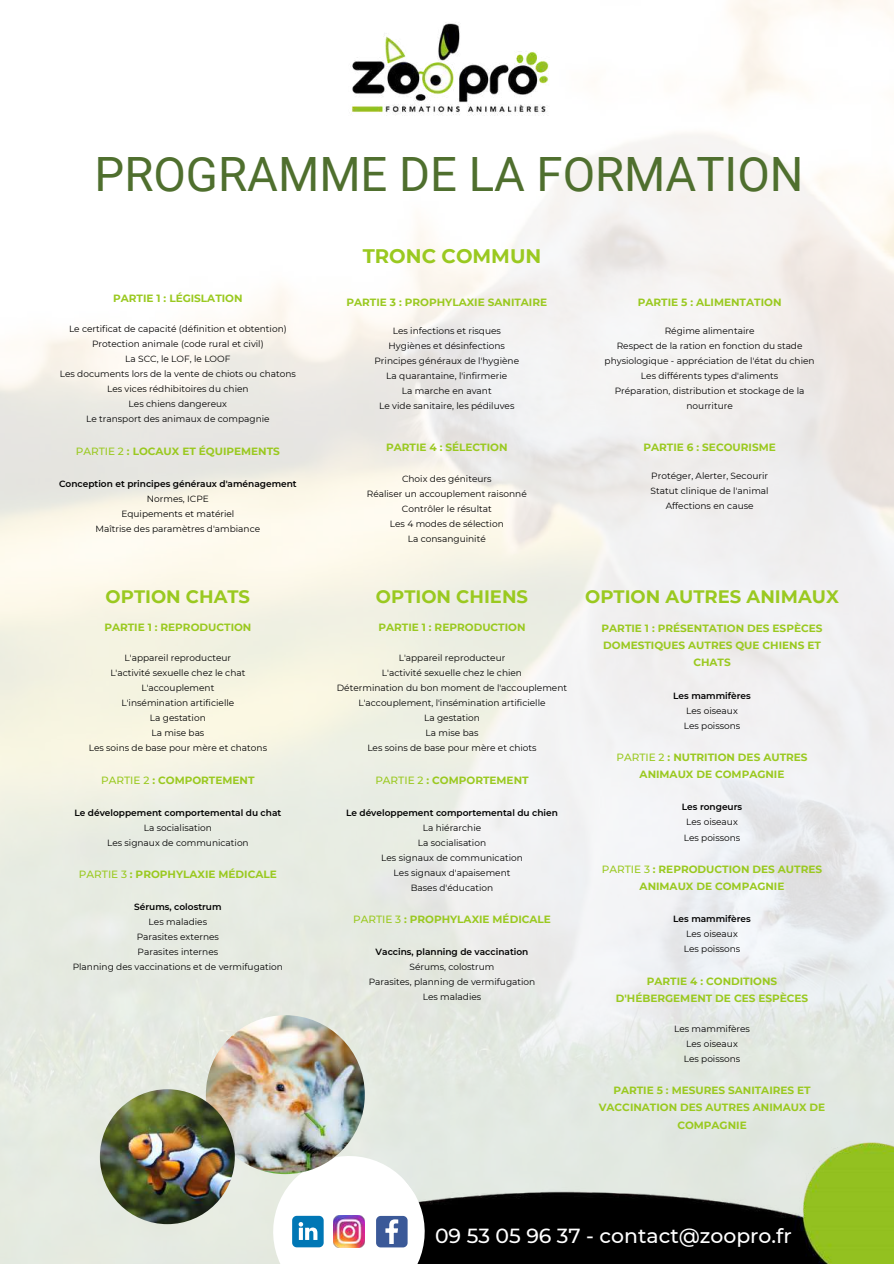
<style>
.page{position:relative;width:894px;height:1264px;background:#fff}
.page>*{position:absolute;margin:0;border:0;box-sizing:border-box;transform-origin:0 0}
.t1{font:47.25px "Roboto";color:#4f6f2e}
.t2{font:500 20.4px "Montserrat";color:#fff}
.t3{font:700 19.65px "Montserrat";color:#9ac920}
.t4{font:700 18px "Montserrat";color:#9ac920}
.t5{font:700 10.5px/17.2px "Montserrat";color:#9ac920;text-align:center}
.t6{font:9px/15px "Montserrat";color:#000;text-align:center}
.t7{font:600 9px "Montserrat";color:#000}
.s1{font-weight:500}
</style>
<div class="page">
<img style="left:0;top:0;width:893px;height:1263px">
<img style="left:336px;top:10px;width:221px;height:116px">
<img style="left:407px;top:1102px;width:486px;height:161px">
<div style="left:464px;top:1204px;width:245px;height:39px;background:#000"></div>
<svg style="left:263px;top:1146px;width:171px;height:117px"></svg>
<img style="left:206px;top:1015px;width:159px;height:159px;border-radius:50%">
<img style="left:100px;top:1089px;width:135px;height:135px;border-radius:50%">
<h1 class="t1" style="left:94px;top:147px;width:710px">PROGRAMME DE LA FORMATION</h1>
<p class="t5" style="left:113px;top:290px;width:131px">PARTIE 1 : LÉGISLATION</p>
<p class="t6" style="left:60px;top:321px;width:237px">Le certificat de capacité (définition et obtention)<br>Protection animale (code rural et civil)<br>La SCC, le LOF, le LOOF<br>Les documents lors de la vente de chiots ou chatons Les vices rédhibitoires du chien<br>Les chiens dangereux<br>Le transport des animaux de compagnie</p>
<p class="t5" style="left:76px;top:442px;width:205px"><span class="s1">PARTIE 2</span> : LOCAUX ET ÉQUIPEMENTS</p>
<p class="t7" style="left:59px;top:478px;width:239px">Conception et principes généraux d'aménagement</p>
<p class="t6" style="left:96px;top:491px;width:166px">Normes, ICPE<br>Equipements et matériel<br>Maîtrise des paramètres d'ambiance</p>
<h3 class="t4" style="left:106px;top:585px;width:146px">OPTION CHATS</h3>
<p class="t5" style="left:104px;top:619px;width:149px">PARTIE 1 : REPRODUCTION</p>
<p class="t6" style="left:89px;top:650px;width:180px">L'appareil reproducteur<br>L'activité sexuelle chez le chat<br>L'accouplement<br>L'insémination artificielle<br>La gestation<br>La mise bas<br>Les soins de base pour mère et chatons</p>
<p class="t5" style="left:101px;top:771px;width:155px"><span class="s1">PARTIE 2</span> : COMPORTEMENT</p>
<p class="t7" style="left:74px;top:807px;width:208px">Le développement comportemental du chat</p>
<p class="t6" style="left:107px;top:820px;width:143px">La socialisation<br>Les signaux de communication</p>
<p class="t5" style="left:79px;top:865px;width:199px"><span class="s1">PARTIE 3</span> : PROPHYLAXIE MÉDICALE</p>
<p class="t7" style="left:134px;top:901px;width:89px">Sérums, colostrum</p>
<p class="t6" style="left:73px;top:914px;width:212px">Les maladies<br>Parasites externes<br>Parasites internes<br>Planning des vaccinations et de vermifugation</p>
<h3 class="t3" style="left:362px;top:243px;width:180px">TRONC COMMUN</h3>
<p class="t5" style="left:346px;top:293px;width:202px">PARTIE 3 : PROPHYLAXIE SANITAIRE</p>
<p class="t6" style="left:374px;top:323px;width:146px">Les infections et risques<br>Hygiènes et désinfections<br>Principes généraux de l'hygiène<br>La quarantaine, l'infirmerie<br>La marche en avant<br>Le vide sanitaire, les pédiluves</p>
<p class="t5" style="left:386px;top:439px;width:123px">PARTIE 4 : SÉLECTION</p>
<p class="t6" style="left:367px;top:471px;width:161px">Choix des géniteurs<br>Réaliser un accouplement raisonné<br>Contrôler le résultat<br>Les 4 modes de sélection<br>La consanguinité</p>
<h3 class="t4" style="left:376px;top:585px;width:153px">OPTION CHIENS</h3>
<p class="t5" style="left:378px;top:619px;width:149px">PARTIE 1 : REPRODUCTION</p>
<p class="t6" style="left:337px;top:650px;width:232px">L'appareil reproducteur<br>L'activité sexuelle chez le chien<br>Détermination du bon moment de l'accouplement<br>L'accouplement, l'insémination artificielle<br>La gestation<br>La mise bas<br>Les soins de base pour mère et chiots</p>
<p class="t5" style="left:375px;top:771px;width:155px"><span class="s1">PARTIE 2</span> : COMPORTEMENT</p>
<p class="t7" style="left:346px;top:807px;width:213px">Le développement comportemental du chien</p>
<p class="t6" style="left:381px;top:820px;width:143px">La hiérarchie<br>La socialisation<br>Les signaux de communication<br>Les signaux d'apaisement<br>Bases d'éducation</p>
<p class="t5" style="left:353px;top:910px;width:199px"><span class="s1">PARTIE 3</span> : PROPHYLAXIE MÉDICALE</p>
<p class="t7" style="left:375px;top:946px;width:154px">Vaccins, planning de vaccination</p>
<p class="t6" style="left:368px;top:959px;width:168px">Sérums, colostrum<br>Parasites, planning de vermifugation<br>Les maladies</p>
<p class="t5" style="left:637px;top:293px;width:145px">PARTIE 5 : ALIMENTATION</p>
<p class="t6" style="left:604px;top:323px;width:211px">Régime alimentaire<br>Respect de la ration en fonction du stade physiologique - appréciation de l'état du chien Les différents types d'aliments<br>Préparation, distribution et stockage de la nourriture</p>
<p class="t5" style="left:643px;top:439px;width:134px">PARTIE 6 : SECOURISME</p>
<p class="t6" style="left:650px;top:468px;width:119px">Protéger, Alerter, Secourir<br>Statut clinique de l'animal<br>Affections en cause</p>
<h3 class="t4" style="left:585px;top:585px;width:255px">OPTION AUTRES ANIMAUX</h3>
<p class="t5" style="left:601px;top:619px;width:222px">PARTIE 1 : PRÉSENTATION DES ESPÈCES<br>DOMESTIQUES AUTRES QUE CHIENS ET<br>CHATS</p>
<p class="t7" style="left:673px;top:690px;width:79px">Les mammifères</p>
<p class="t6" style="left:683px;top:703px;width:58px;text-align:left">Les oiseaux<br>Les poissons</p>
<p class="t5" style="left:616px;top:748px;width:193px"><span class="s1">PARTIE 2</span> : NUTRITION DES AUTRES<br>ANIMAUX DE COMPAGNIE</p>
<p class="t7" style="left:681px;top:801px;width:62px">Les rongeurs</p>
<p class="t6" style="left:683px;top:814px;width:58px;text-align:left">Les oiseaux<br>Les poissons</p>
<p class="t5" style="left:601px;top:860px;width:222px"><span class="s1">PARTIE 3</span> : REPRODUCTION DES AUTRES<br>ANIMAUX DE COMPAGNIE</p>
<p class="t7" style="left:673px;top:913px;width:79px">Les mammifères</p>
<p class="t6" style="left:683px;top:926px;width:58px;text-align:left">Les oiseaux<br>Les poissons</p>
<p class="t5" style="left:615px;top:972px;width:194px">PARTIE 4 : CONDITIONS<br>D'HÉBERGEMENT DE CES ESPÈCES</p>
<p class="t6" style="left:674px;top:1021px;width:77px">Les mammifères<br>Les oiseaux<br>Les poissons</p>
<p class="t5" style="left:598px;top:1081px;width:228px">PARTIE 5 : MESURES SANITAIRES ET<br>VACCINATION DES AUTRES ANIMAUX DE<br>COMPAGNIE</p>
<h2 class="t2" style="left:435px;top:1223px;width:358px">09 53 05 96 37 - contact@zoopro.fr</h2>
</div>
